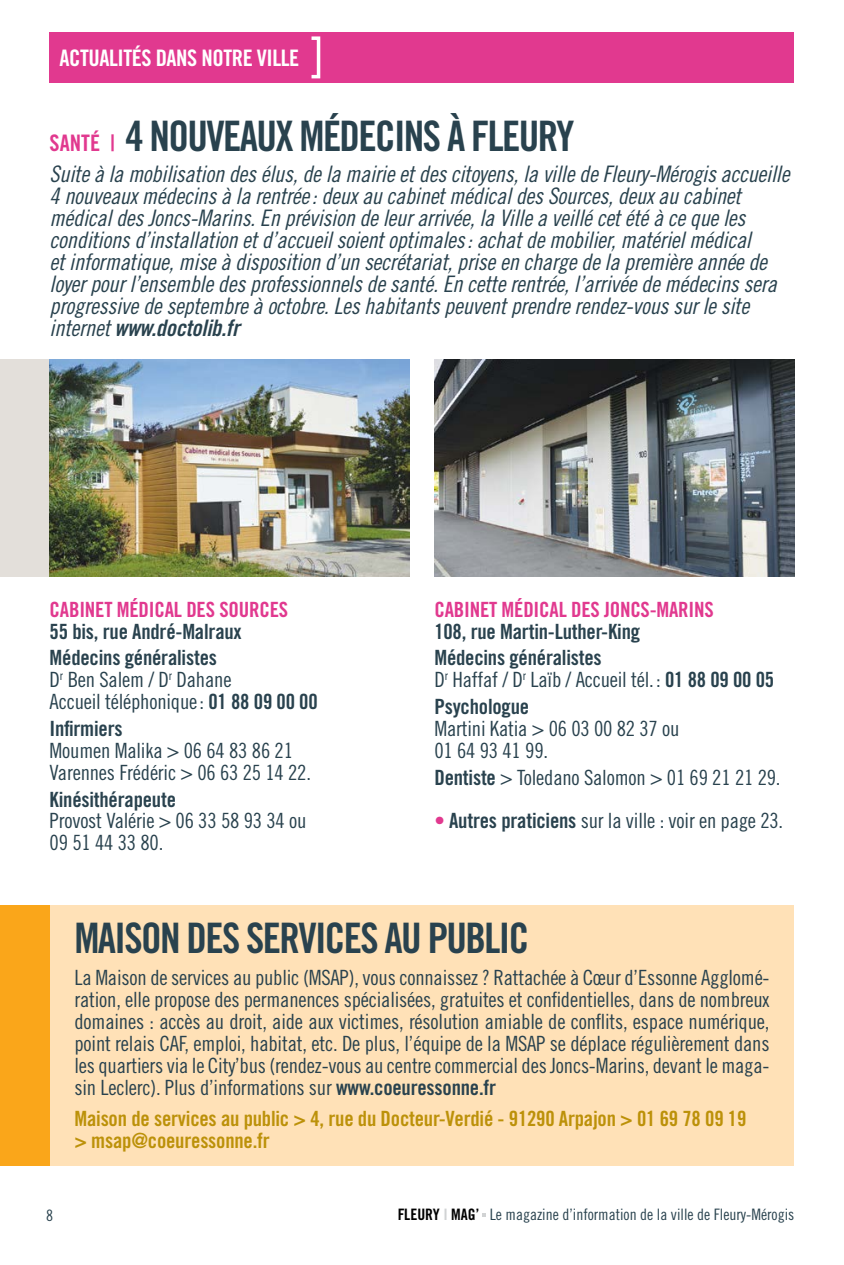
<style>
.page{position:relative;width:844px;height:1265px;background:#fff}
.page>*{position:absolute;margin:0;border:0;box-sizing:border-box;transform-origin:0 0}
.t1{font:42px "Trade Gothic LT Std Bd Cn 20";letter-spacing:-.04em;color:#29424e}
.t2{font:22.75px/21.9px "Trade Gothic LT Std Cn 18 Obl";letter-spacing:-.01em;color:#29424e}
.t3{font:22.75px "Trade Gothic LT Std Bd Cn 20";letter-spacing:-.02em;color:#fff}
.t4{font:22.75px "Trade Gothic LT Std Bd Cn 20 Obl";letter-spacing:-.01em;color:#29424e}
.t5{font:21px/21.9px "Trade Gothic LT Std Cn 18";letter-spacing:-.01em;color:#29424e}
.t6{font:21px/26.8px "Trade Gothic LT Std Bd Cn 20";letter-spacing:-.01em;color:#29424e}
.t7{font:21px/21.9px "Trade Gothic LT Std Bd Cn 20";letter-spacing:-.01em;color:#bc9109}
.t8{font:21px "Trade Gothic LT Std Bd Cn 20";letter-spacing:-.01em;color:#e1398f}
.t9{font:15.75px "Trade Gothic LT Std Cn 18";color:#29424e}
.s1{font-size:22.75px;color:#e1398f}
.s2{font-family:"Trade Gothic LT Std Cn 18 Obl"}
.s3{font-family:"Trade Gothic LT Std Bd Cn 20"}
.s4{font-family:"Trade Gothic LT Std Bd Cn 20";color:#e1398f}
.s5{font-family:"Trade Gothic LT Std Bd Cn 20";color:#000}
.s6{font-family:"Trade Gothic LT Std Bd Cn 20";color:#d1d3d4}
</style>
<div class="page">
<div style="left:50px;top:905px;width:744px;height:261px;background:#ffe1b7"></div>
<div style="left:50px;top:32px;width:744px;height:51px;background:#e1398f"></div>
<div style="left:310px;top:36px;width:10px;height:42px;border:4px solid #fff"></div>
<div style="left:0;top:905px;width:50px;height:261px;background:#faa61a"></div>
<div style="left:0;top:359px;width:50px;height:217px;background:#e3dfda"></div>
<img style="left:50px;top:359px;width:359px;height:217px">
<img style="left:434px;top:359px;width:360px;height:217px">
<svg style="left:482px;top:1213px;width:4px;height:4px"></svg>
<p class="t3" style="left:60px;top:44px;width:30px">ACTUali</p>
<p class="t3" style="left:123px;top:44px;width:177px">tés dans notre ville</p>
<h1 class="t1" style="left:50px;top:110px;width:523px"><span class="s1">santé |</span> 4 nouveaux médeci ns à fleury</h1>
<p class="t2" style="left:50px;top:164px;width:741px">Suite à la mobilisation des élus, de la mairie et des citoyens, la ville de Fleury-Mérogis accueille 4 nouveaux médecins à la rentrée: deux au cabinet médical des Sources, deux au cabinet médical des Joncs-Marins. En prévision de leur arrivée, la Ville a veillé cet été à ce que les conditions d’installation et d’accueil soient optimales: achat de mobilier, matériel médical<br>et informatique, mise à disposition d’un secrétariat, prise en charge de la première année de loyer pour l’ensemble des professionnels de santé. En cette rentrée, l’arrivée de médecins sera progressive de septembre à octobre. Les habitants peuvent prendre rendez-vous sur le site</p>
<p class="t4" style="left:50px;top:314px;width:191px"><span class="s2">internet</span> www.doctolib.fr</p>
<p class="t8" style="left:50px;top:596px;width:99px">Cabinet médical</p>
<p class="t8" style="left:186px;top:596px;width:103px">des Sources</p>
<p class="t6" style="left:50px;top:617px;width:193px">55 bis, rue André-Malraux<br>Médecins généralistes</p>
<p class="t5" style="left:50px;top:669px;width:269px">D<sup>r</sup> Ben Salem / D<sup>r</sup> Dahane<br>Accueil téléphonique: <span class="s3">01 88 09 00 00</span></p>
<p class="t6" style="left:50px;top:715px;width:74px">Infirmiers</p>
<p class="t5" style="left:50px;top:739px;width:263px">Moumen Malika &gt; 06 64 83 86 21<br>Varennes Frédéric &gt; 06 63 25 14 22.</p>
<p class="t6" style="left:50px;top:786px;width:128px">Kinésithérapeute</p>
<p class="t5" style="left:50px;top:810px;width:258px">Provost Valérie &gt; 06 33 58 93 34 ou<br>09 51 44 33 80.</p>
<p class="t8" style="left:434px;top:596px;width:99px">Cabinet médical</p>
<p class="t8" style="left:571px;top:596px;width:144px">des Joncs-Marins</p>
<p class="t6" style="left:434px;top:618px;width:207px">108, rue Martin-Luther-King<br>Médecins généralistes</p>
<p class="t5" style="left:434px;top:669px;width:341px">D<sup>r</sup> Haffaf / D<sup>r</sup> Laïb / Accueil tél.: <span class="s3">01 88 09 00 05</span></p>
<p class="t6" style="left:434px;top:693px;width:96px">Psychologue</p>
<p class="t5" style="left:434px;top:717px;width:246px">Martini Katia &gt; 06 03 00 82 37 ou<br>01 64 93 41 99.</p>
<p class="t5" style="left:434px;top:766px;width:347px"><span class="s3">Dentiste</span> &gt; Toledano Salomon &gt; 01 69 21 21 29.</p>
<p class="t5" style="left:434px;top:810px;width:350px"><span class="s4">•</span> <span class="s3">Autres praticiens</span> sur la ville : voir en page 23.</p>
<h1 class="t1" style="left:74px;top:913px;width:425px">maison des services au public</h1>
<p class="t5" style="left:74px;top:966px;width:696px;text-align:justify">La Maison de services au public (MSAP), vous connaissez ? Rattachée à Cœur d’Essonne Agglomé&shy;ration, elle propose des permanences spécialisées, gratuites et confidentielles, dans de nombreux domaines : accès au droit, aide aux victimes, résolution amiable de conflits, espace numérique, point relais CAF, emploi, habitat, etc. De plus, l’équipe de la MSAP se déplace régulièrement dans les quartiers via le City’bus (rendez-vous au centre commercial des Joncs-Marins, devant le maga&shy;sin Leclerc). Plus d’informations sur <span class="s3">www.coeuressonne.fr</span></p>
<p class="t7" style="left:74px;top:1108px;width:673px">Maison de services au public &gt; 4, rue du Docteur-Verdié - 91290 Arpajon &gt; 01 69 78 09 19 &gt; msap@coeuressonne.fr</p>
<p class="t9" style="left:46px;top:1206px;width:8px">8</p>
<p class="t9" style="left:397px;top:1205px;width:398px"><span class="s5">FLEURY</span> <span class="s6">i</span> <span class="s5">MAG’</span> Le magazine d’information de la ville de Fleury-Mérogis</p>
</div>
